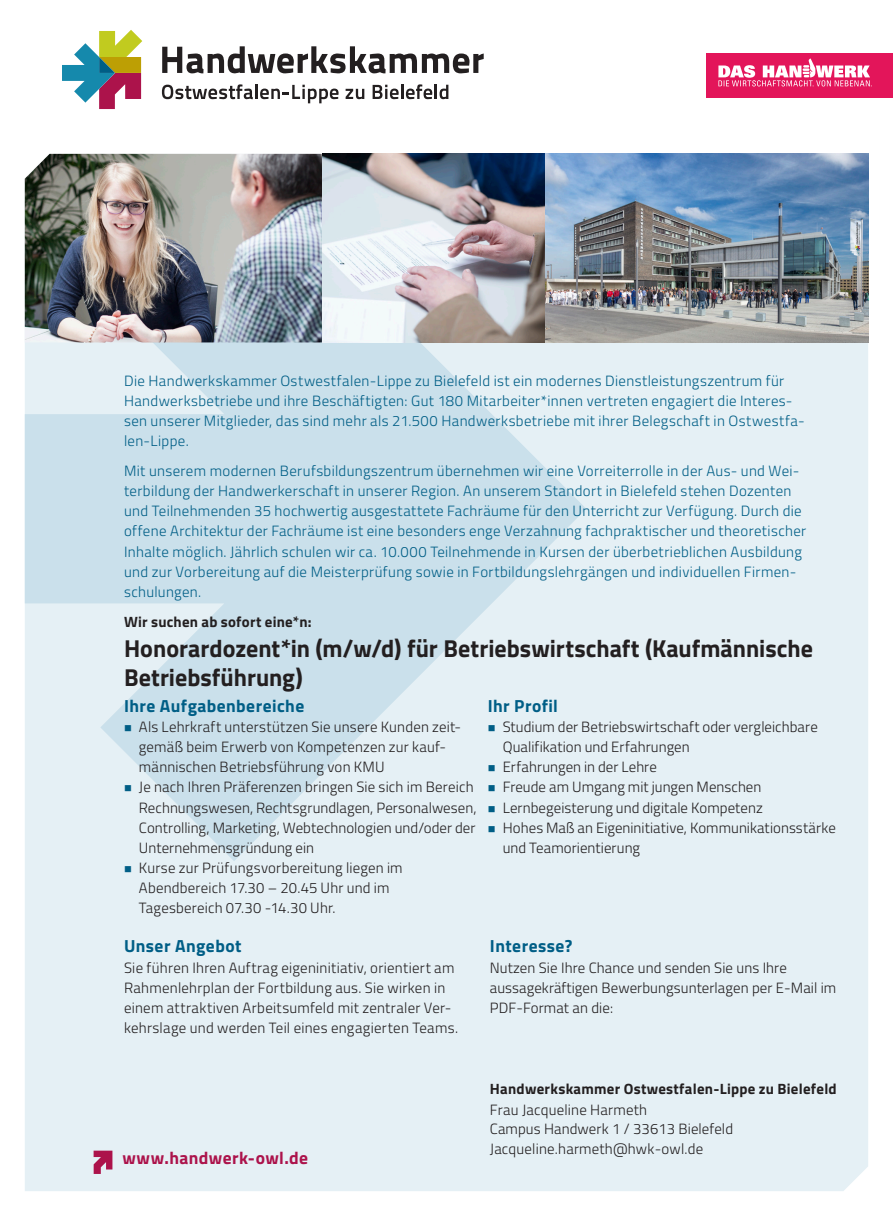
<style>
.page{position:relative;width:893px;height:1216px;background:#fff}
.page>*{position:absolute;margin:0;border:0;box-sizing:border-box;transform-origin:0 0}
.Headline_Stelle{font:700 24.5px/29.4px "Titillium";color:#231f20}
.Headline_Fließtext{font:700 17.5px "Titillium";letter-spacing:.025em;color:#005e86}
.t1{font:700 17.5px "Titillium";letter-spacing:.025em;color:#ac134b}
.Fließtext{font:700 17.5px "Titillium";letter-spacing:.025em;color:#005e86}
.Einlauftext{font:300 14.88px/20.1px "Titillium";letter-spacing:.02em;color:#005e86}
.Fließtext-2{font:300 14.88px/20.1px "Titillium";letter-spacing:.01em;color:#231f20}
.Fließtext_Bullets{font:300 14.88px/20.1px "Titillium";letter-spacing:.01em;color:#231f20}
.Fließtext-3{font:700 14.88px "Titillium";letter-spacing:.015em;color:#231f20}
.s1{font-weight:700}
</style>
<div class="page">
<svg style="left:62px;top:30px;width:80px;height:79px"></svg>
<svg style="left:162px;top:84px;width:91px;height:15px"></svg>
<hr style="left:255px;top:85px;width:3px;height:14px;background:#231f20">
<svg style="left:260px;top:85px;width:79px;height:18px"></svg>
<svg style="left:346px;top:89px;width:18px;height:10px"></svg>
<svg style="left:373px;top:84px;width:75px;height:15px"></svg>
<svg style="left:162px;top:46px;width:322px;height:27px"></svg>
<div style="left:706px;top:54px;width:187px;height:44px;background:#e3155a"></div>
<svg style="left:718px;top:59px;width:154px;height:27px"></svg>
<div style="left:25px;top:342px;width:843px;height:849px;background:#e5f0f5"></div>
<svg style="left:25px;top:342px;width:561px;height:519px;background:#d5e6ef"></svg>
<img style="left:25px;top:154px;width:843px;height:188px">
<svg style="left:94px;top:1150px;width:18px;height:23px"></svg>
<svg style="left:125px;top:725px;width:6px;height:6px"></svg>
<svg style="left:125px;top:785px;width:6px;height:6px"></svg>
<svg style="left:125px;top:865px;width:6px;height:7px"></svg>
<svg style="left:489px;top:725px;width:6px;height:6px"></svg>
<svg style="left:489px;top:765px;width:6px;height:6px"></svg>
<svg style="left:489px;top:785px;width:6px;height:6px"></svg>
<svg style="left:489px;top:805px;width:6px;height:6px"></svg>
<svg style="left:489px;top:825px;width:6px;height:6px"></svg>
<p class="Einlauftext" style="left:124px;top:370px;width:682px">Die Handwerkskammer Ostwestfalen-Lippe zu Bielefeld ist ein modernes Dienstleistungszentrum für Handwerksbetriebe und ihre Beschäftigten: Gut 180 Mitarbeiter*innen vertreten engagiert die Interes&shy;sen unserer Mitglieder, das sind mehr als 21.500 Handwerksbetriebe mit ihrer Belegschaft in Ostwestfa&shy;len-Lippe.</p>
<p class="Einlauftext" style="left:124px;top:460px;width:684px">Mit unserem modernen Berufsbildungszentrum übernehmen wir eine Vorreiterrolle in der Aus- und Wei&shy;terbildung der Handwerkerschaft in unserer Region. An unserem Standort in Bielefeld stehen Dozenten und Teilnehmenden 35 hochwertig ausgestattete Fachräume für den Unterricht zur Verfügung. Durch die offene Architektur der Fachräume ist eine besonders enge Verzahnung fachpraktischer und theoretischer Inhalte möglich. Jährlich schulen wir ca. 10.000 Teilnehmende in Kursen der überbetrieblichen Ausbildung und zur Vorbereitung auf die Meisterprüfung sowie in Fortbildungslehrgängen und individuellen Firmen&shy;schulungen.</p>
<p class="Fließtext-3" style="left:124px;top:610px;width:189px">Wir suchen ab sofort eine*n:</p>
<p class="Headline_Stelle" style="left:124px;top:632px;width:691px">Honorardozent*in (m/w/d) für Betriebswirtschaft (Kaufmännische<br>Betriebsführung)</p>
<p class="Headline_Fließtext" style="left:124px;top:692px;width:182px">Ihre Aufgabenbereiche</p>
<p class="Fließtext-2" style="left:139px;top:716px;width:324px">Als Lehrkraft unterstützen Sie unsere Kunden zeit-</p>
<p class="Fließtext_Bullets" style="left:139px;top:736px;width:309px">gemäß beim Erwerb von Kompetenzen zur kauf-</p>
<p class="Fließtext_Bullets" style="left:139px;top:756px;width:247px">männischen Betriebsführung von KMU</p>
<p class="Fließtext-2" style="left:139px;top:776px;width:336px">Je nach Ihren Präferenzen bringen Sie sich im Bereich</p>
<p class="Fließtext_Bullets" style="left:139px;top:796px;width:339px">Rechnungswesen, Rechtsgrundlagen, Personalwesen,</p>
<p class="Fließtext_Bullets" style="left:139px;top:816px;width:338px">Controlling, Marketing, Webtechnologien und/oder der<br>Unternehmensgründung ein</p>
<p class="Fließtext-2" style="left:139px;top:856px;width:265px">Kurse zur Prüfungsvorbereitung liegen im</p>
<p class="Fließtext_Bullets" style="left:139px;top:876px;width:252px">Abendbereich 17.30 – 20.45 Uhr und im</p>
<p class="Fließtext_Bullets" style="left:139px;top:897px;width:198px">Tagesbereich 07.30 -14.30 Uhr.</p>
<p class="Headline_Fließtext" style="left:124px;top:932px;width:119px">Unser Angebot</p>
<p class="Fließtext-2" style="left:124px;top:956px;width:336px">Sie führen Ihren Auftrag eigeninitiativ, orientiert am Rahmenlehrplan der Fortbildung aus. Sie wirken in einem attraktiven Arbeitsumfeld mit zentraler Ver&shy;kehrslage und werden Teil eines engagierten Teams.</p>
<p class="Headline_Fließtext" style="left:488px;top:692px;width:72px">Ihr Profil</p>
<p class="Fließtext-2" style="left:503px;top:716px;width:317px">Studium der Betriebswirtschaft oder vergleichbare<br>Qualifikation und Erfahrungen</p>
<p class="Fließtext-2" style="left:503px;top:756px;width:156px">Erfahrungen in der Lehre</p>
<p class="Fließtext-2" style="left:503px;top:776px;width:260px">Freude am Umgang mit jungen Menschen</p>
<p class="Fließtext-2" style="left:503px;top:796px;width:262px">Lernbegeisterung und digitale Kompetenz</p>
<p class="Fließtext-2" style="left:503px;top:816px;width:335px">Hohes Maß an Eigeninitiative, Kommunikationsstärke und Teamorientierung</p>
<p class="Fließtext" style="left:490px;top:932px;width:84px">Interesse?</p>
<p class="Fließtext-2" style="left:490px;top:956px;width:348px">Nutzen Sie Ihre Chance und senden Sie uns Ihre aussagekräftigen Bewerbungsunterlagen per E-Mail im<br>PDF-Format an die:</p>
<p class="t1" style="left:122px;top:1144px;width:187px">www.handwerk-owl.de</p>
<p class="Fließtext-2" style="left:490px;top:1077px;width:348px"><span class="s1">Handwerkskammer Ostwestfalen-Lippe zu Bielefeld </span>Frau Jacqueline Harmeth<br>Campus Handwerk 1 / 33613 Bielefeld Jacqueline.harmeth@hwk-owl.de</p>
</div>
